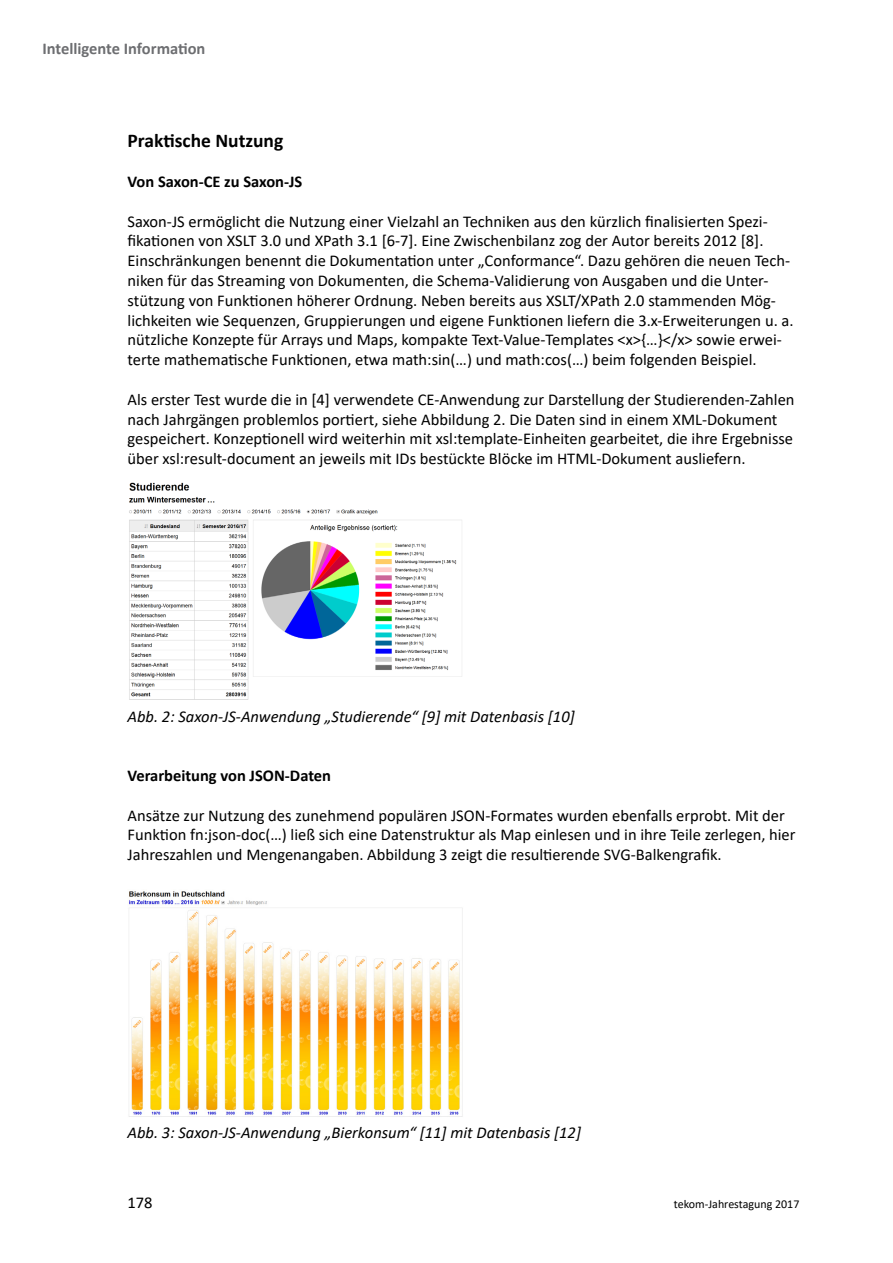
<style>
.page{position:relative;width:893px;height:1263px;background:#fff}
.page>*{position:absolute;margin:0;border:0;box-sizing:border-box;transform-origin:0 0}
.t1{font:700 19.5px "Calibri";color:#000}
.t2{font:16.5px/19.8px "Calibri";color:#000}
.t3{font:italic 16.5px "Calibri";color:#000}
.t4{font:700 16.5px "Calibri";color:#000}
.t5{font:700 16.5px "Calibri";color:#6d6e71}
.t6{font:12px "Calibri";color:#000}
</style>
<div class="page">
<img style="left:129px;top:482px;width:333px;height:218px">
<img style="left:129px;top:891px;width:334px;height:226px">
<p class="t5" style="left:43px;top:37px;width:164px">Intelligente Information</p>
<p class="t1" style="left:128px;top:127px;width:157px">Praktische Nutzung</p>
<p class="t4" style="left:128px;top:170px;width:176px">Von Saxon-CE zu Saxon-JS</p>
<p class="t2" style="left:128px;top:211px;width:667px">Saxon-JS ermöglicht die Nutzung einer Vielzahl an Techniken aus den kürzlich finalisierten Spezi&shy;fikationen von XSLT 3.0 und XPath 3.1 [6-7]. Eine Zwischenbilanz zog der Autor bereits 2012 [8].<br>Einschränkungen benennt die Dokumentation unter „Conformance“. Dazu gehören die neuen Tech&shy;niken für das Streaming von Dokumenten, die Schema-Validierung von Ausgaben und die Unter&shy;stützung von Funktionen höherer Ordnung. Neben bereits aus XSLT/XPath 2.0 stammenden Mög&shy;lichkeiten wie Sequenzen, Gruppierungen und eigene Funktionen liefern die 3.x-Erweiterungen u. a. nützliche Konzepte für Arrays und Maps, kompakte Text-Value-Templates &lt;x&gt;{…}&lt;/x&gt; sowie erwei&shy;terte mathematische Funktionen, etwa math:sin(…) und math:cos(…) beim folgenden Beispiel.</p>
<p class="t2" style="left:128px;top:389px;width:668px">Als erster Test wurde die in [4] verwendete CE-Anwendung zur Darstellung der Studierenden-Zahlen nach Jahrgängen problemlos portiert, siehe Abbildung 2. Die Daten sind in einem XML-Dokument gespeichert. Konzeptionell wird weiterhin mit xsl:template-Einheiten gearbeitet, die ihre Ergebnisse über xsl:result-document an jeweils mit IDs bestückte Blöcke im HTML-Dokument ausliefern.</p>
<p class="t3" style="left:128px;top:705px;width:449px">Abb. 2: Saxon-JS-Anwendung „Studierende“ [9] mit Datenbasis [10]</p>
<p class="t4" style="left:128px;top:764px;width:205px">Verarbeitung von JSON-Daten</p>
<p class="t2" style="left:128px;top:805px;width:669px">Ansätze zur Nutzung des zunehmend populären JSON-Formates wurden ebenfalls erprobt. Mit der<br>Funktion fn:json-doc(…) ließ sich eine Datenstruktur als Map einlesen und in ihre Teile zerlegen, hier<br>Jahreszahlen und Mengenangaben. Abbildung 3 zeigt die resultierende SVG-Balkengrafik.</p>
<p class="t3" style="left:128px;top:1120px;width:455px">Abb. 3: Saxon-JS-Anwendung „Bierkonsum“ [11] mit Datenbasis [12]</p>
<p class="t2" style="left:128px;top:1192px;width:27px">178</p>
<p class="t6" style="left:674px;top:1196px;width:127px">tekom-Jahrestagung 2017</p>
</div>
